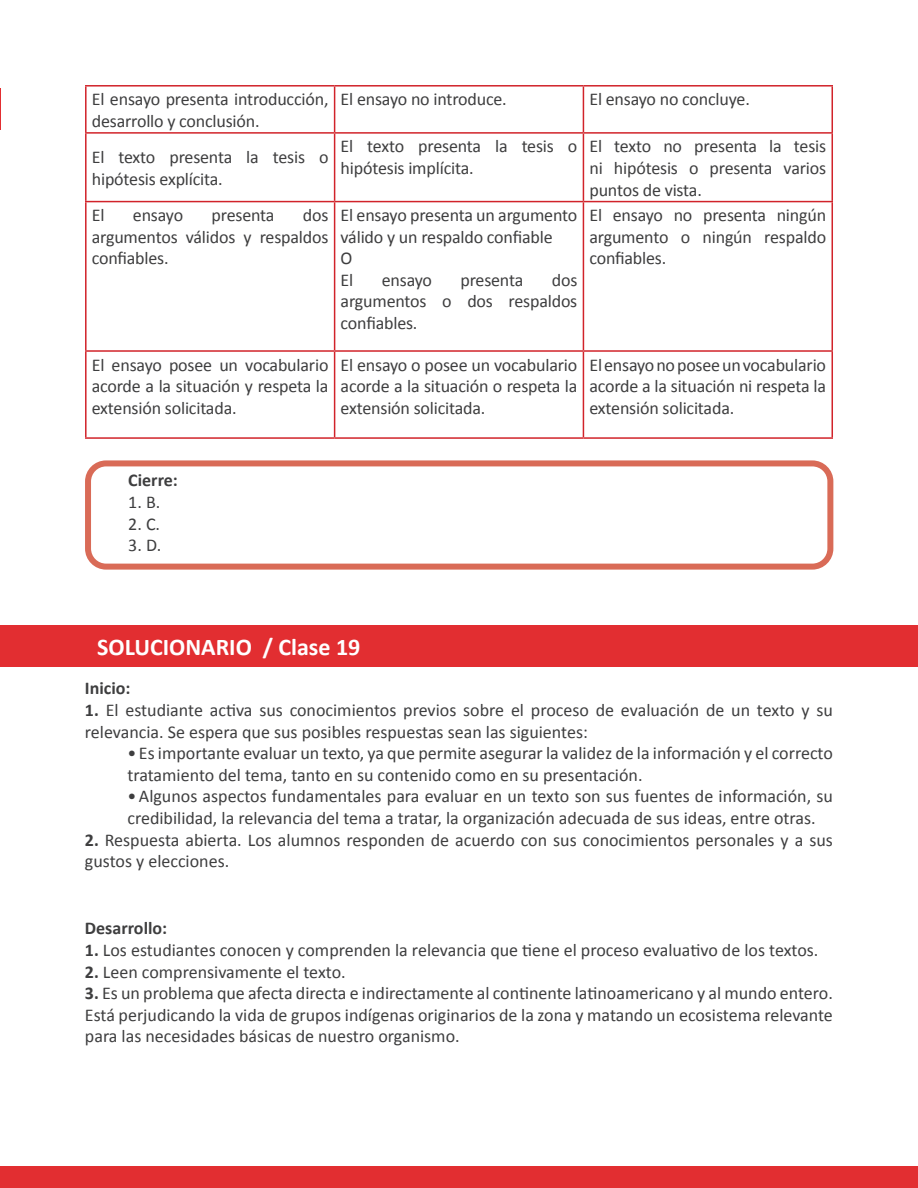
<style>
.page{position:relative;width:918px;height:1188px;background:#fff}
.page>*{position:absolute;margin:0;border:0;box-sizing:border-box;transform-origin:0 0}
.t1{font:700 24px "Calibri";color:#fff}
.t2{font:18px/21.6px "Calibri";letter-spacing:-.01em;color:#3e3e3f}
.t3{font:700 18px "Calibri";color:#3e3e3f}
.s1{font-weight:700}
</style>
<div class="page">
<div style="left:85px;top:460px;width:748px;height:110px;border:6px solid #d96b57;border-radius:18px"></div>
<div style="left:0;top:626px;width:918px;height:41px;background:#e22e31"></div>
<hr style="left:85px;top:85px;width:250px;height:2px;background:#d1232a">
<hr style="left:85px;top:87px;width:2px;height:45px;background:#d1232a">
<hr style="left:335px;top:85px;width:248px;height:2px;background:#d1232a">
<hr style="left:334px;top:87px;width:1px;height:45px;background:#d1232a">
<hr style="left:583px;top:85px;width:250px;height:2px;background:#d1232a">
<hr style="left:583px;top:87px;width:1px;height:45px;background:#d1232a">
<hr style="left:832px;top:87px;width:1px;height:45px;background:#d1232a">
<hr style="left:85px;top:132px;width:250px;height:2px;background:#d1232a">
<hr style="left:85px;top:134px;width:2px;height:67px;background:#d1232a">
<hr style="left:335px;top:132px;width:248px;height:2px;background:#d1232a">
<hr style="left:334px;top:134px;width:1px;height:67px;background:#d1232a">
<hr style="left:583px;top:132px;width:250px;height:2px;background:#d1232a">
<hr style="left:583px;top:134px;width:1px;height:67px;background:#d1232a">
<hr style="left:832px;top:134px;width:1px;height:67px;background:#d1232a">
<hr style="left:85px;top:201px;width:250px;height:1px;background:#d1232a">
<hr style="left:85px;top:202px;width:2px;height:148px;background:#d1232a">
<hr style="left:335px;top:201px;width:248px;height:1px;background:#d1232a">
<hr style="left:334px;top:202px;width:1px;height:148px;background:#d1232a">
<hr style="left:583px;top:201px;width:250px;height:1px;background:#d1232a">
<hr style="left:583px;top:202px;width:1px;height:148px;background:#d1232a">
<hr style="left:832px;top:202px;width:1px;height:148px;background:#d1232a">
<hr style="left:85px;top:350px;width:250px;height:2px;background:#d1232a">
<hr style="left:85px;top:352px;width:2px;height:85px;background:#d1232a">
<hr style="left:335px;top:350px;width:248px;height:2px;background:#d1232a">
<hr style="left:334px;top:352px;width:1px;height:85px;background:#d1232a">
<hr style="left:583px;top:350px;width:250px;height:2px;background:#d1232a">
<hr style="left:583px;top:352px;width:1px;height:85px;background:#d1232a">
<hr style="left:832px;top:352px;width:1px;height:85px;background:#d1232a">
<hr style="left:85px;top:437px;width:250px;height:2px;background:#d1232a">
<hr style="left:335px;top:437px;width:248px;height:2px;background:#d1232a">
<hr style="left:583px;top:437px;width:250px;height:2px;background:#d1232a">
<hr style="left:0;top:88px;width:1px;height:41px;background:#e22e31">
<div style="left:0;top:1167px;width:918px;height:21px;background:#e22e31"></div>
<p class="t2" style="left:92px;top:89px;width:238px">El ensayo presenta introducción, desarrollo y conclusión.</p>
<p class="t2" style="left:341px;top:89px;width:168px">El ensayo no introduce.</p>
<p class="t2" style="left:589px;top:89px;width:162px">El ensayo no concluye.</p>
<p class="t2" style="left:92px;top:146px;width:238px">El texto presenta la tesis o hipótesis explícita.</p>
<p class="t2" style="left:341px;top:136px;width:238px">El texto presenta la tesis o hipótesis implícita.</p>
<p class="t2" style="left:589px;top:136px;width:238px;text-align:justify">El texto no presenta la tesis ni hipótesis o presenta varios puntos de vista.</p>
<p class="t2" style="left:92px;top:204px;width:14px">El</p>
<p class="t2" style="left:133px;top:204px;width:52px">ensayo</p>
<p class="t2" style="left:212px;top:204px;width:64px">presenta</p>
<p class="t2" style="left:589px;top:204px;width:238px;text-align:justify">El ensayo no presenta ningún argumento o ningún respaldo confiables.</p>
<p class="t2" style="left:92px;top:204px;width:238px;text-align:justify;text-indent:211px">dos argumentos válidos y respaldos confiables.</p>
<p class="t2" style="left:341px;top:204px;width:238px">El ensayo presenta un argumento válido y un respaldo confiable</p>
<p class="t2" style="left:341px;top:248px;width:13px">O</p>
<p class="t2" style="left:341px;top:269px;width:14px">El</p>
<p class="t2" style="left:382px;top:269px;width:52px">ensayo</p>
<p class="t2" style="left:460px;top:269px;width:64px">presenta</p>
<p class="t2" style="left:341px;top:269px;width:238px;text-align:justify;text-indent:211px">dos argumentos o dos respaldos confiables.</p>
<p class="t2" style="left:92px;top:354px;width:238px;text-align:justify">El ensayo posee un vocabulario acorde a la situación y respeta la extensión solicitada.</p>
<p class="t2" style="left:341px;top:354px;width:238px;text-align:justify">El ensayo o posee un vocabulario acorde a la situación o respeta la extensión solicitada.</p>
<p class="t2" style="left:589px;top:354px;width:238px;text-align:justify">El ensayo no posee un vocabulario acorde a la situación ni respeta la extensión solicitada.</p>
<p class="t3" style="left:128px;top:469px;width:51px">Cierre:</p>
<p class="t2" style="left:128px;top:491px;width:34px">1. B.</p>
<p class="t2" style="left:128px;top:513px;width:33px">2. C.</p>
<p class="t2" style="left:128px;top:535px;width:34px">3. D.</p>
<p class="t1" style="left:97px;top:632px;width:265px">SOLUCIONARIO / Clase 19</p>
<p class="t3" style="left:85px;top:677px;width:47px">Inicio:</p>
<p class="t2" style="left:85px;top:699px;width:750px"><span class="s1">1.</span> El estudiante activa sus conocimientos previos sobre el proceso de evaluación de un texto y su relevancia. Se espera que sus posibles respuestas sean las siguientes:</p>
<p class="t2" style="left:127px;top:743px;width:707px">• Es importante evaluar un texto, ya que permite asegurar la validez de la información y el correcto tratamiento del tema, tanto en su contenido como en su presentación.</p>
<p class="t2" style="left:127px;top:786px;width:707px">•Algunos aspectos fundamentales para evaluar en un texto son sus fuentes de información, su credibilidad, la relevancia del tema a tratar, la organización adecuada de sus ideas, entre otras.</p>
<p class="t2" style="left:85px;top:829px;width:750px"><span class="s1">2.</span> Respuesta abierta. Los alumnos responden de acuerdo con sus conocimientos personales y a sus gustos y elecciones.</p>
<p class="t3" style="left:85px;top:917px;width:84px">Desarrollo:</p>
<p class="t2" style="left:85px;top:939px;width:735px"><span class="s1">1.</span> Los estudiantes conocen y comprenden la relevancia que tiene el proceso evaluativo de los textos.</p>
<p class="t2" style="left:85px;top:961px;width:262px"><span class="s1">2.</span> Leen comprensivamente el texto.</p>
<p class="t2" style="left:85px;top:983px;width:750px;text-align:justify"><span class="s1">3.</span> Es un problema que afecta directa e indirectamente al continente latinoamericano y al mundo entero.<br>Está perjudicando la vida de grupos indígenas originarios de la zona y matando un ecosistema relevante para las necesidades básicas de nuestro organismo.</p>
</div>
